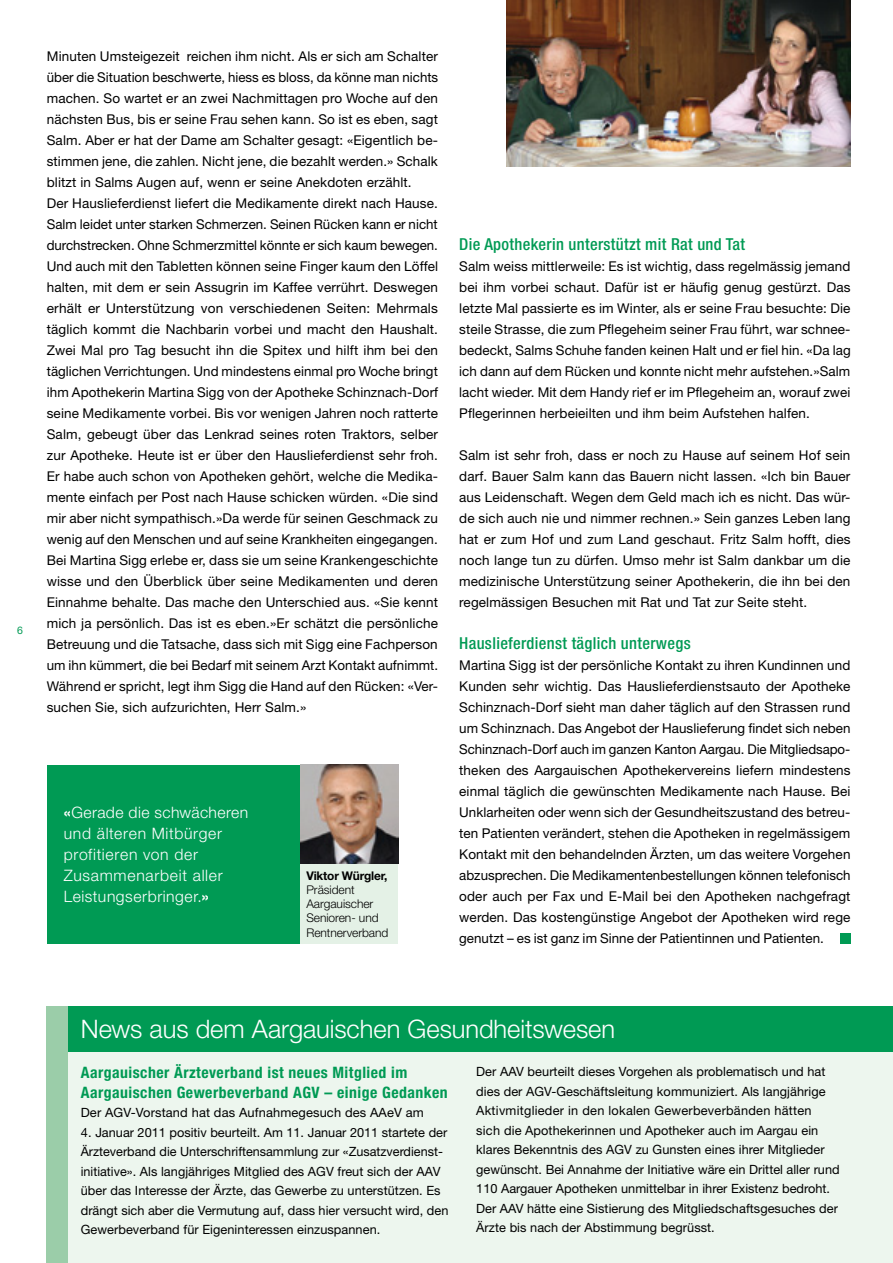
<style>
.page{position:relative;width:893px;height:1263px;background:#fff}
.page>*{position:absolute;margin:0;border:0;box-sizing:border-box;transform-origin:0 0}
.t1{font:300 25.5px "Helvetica Neue LT Std";letter-spacing:-.005em;color:#fff}
.t2{font:500 condensed 16.5px "Helvetica Neue LT Std";letter-spacing:.02em;color:#009a54}
.t3{font:300 15.75px/21px "Helvetica Neue LT Std";letter-spacing:.04em;color:#fff}
.t4{font:700 condensed 15.75px/19.5px "Helvetica Neue LT Std";letter-spacing:.03em;color:#009a54}
.t5{font:13.5px/21px "Helvetica Neue LT Std";letter-spacing:.01em;color:#000;text-align:justify}
.t6{font:12.75px/19.5px "Helvetica Neue LT Std";letter-spacing:.005em;color:#000}
.t7{font:300 12px/14.2px "Helvetica Neue LT Std";letter-spacing:-.005em;color:#000}
.t8{font:700 12px "Helvetica Neue LT Std";letter-spacing:-.015em;color:#000}
.t9{font:10.5px "Helvetica Neue LT Std";color:#009a54}
.s1{font-weight:700}
</style>
<div class="page">
<div style="left:840px;top:933px;width:10px;height:10px;background:#009a54"></div>
<div style="left:68px;top:1033px;width:825px;height:230px;background:#edf6ee"></div>
<div style="left:47px;top:1006px;width:21px;height:257px;background:#9bcda9"></div>
<div style="left:68px;top:1006px;width:825px;height:46px;background:#009a54"></div>
<img style="left:507px;top:0;width:343px;height:166px">
<div style="left:47px;top:765px;width:348px;height:178px;background:#009a54"></div>
<div style="left:300px;top:765px;width:98px;height:178px;background:#e4f1e6"></div>
<img style="left:300px;top:765px;width:98px;height:98px">
<p class="t9" style="left:17px;top:624px;width:7px">6</p>
<p class="t5" style="left:47px;top:46px;width:393px;text-align:left">Minuten Umsteigezeit reichen ihm nicht. Als er sich am Schalter über die Situation beschwerte, hiess es bloss, da könne man nichts machen. So wartet er an zwei Nachmittagen pro Woche auf den nächsten Bus, bis er seine Frau sehen kann. So ist es eben, sagt Salm. Aber er hat der Dame am Schalter gesagt: «Eigentlich be&shy;stimmen jene, die zahlen. Nicht jene, die bezahlt werden.» Schalk blitzt in Salms Augen auf, wenn er seine Anekdoten erzählt.<br>Der Hauslieferdienst liefert die Medikamente direkt nach Hause.<br>Salm leidet unter starken Schmerzen. Seinen Rücken kann er nicht durchstrecken. Ohne Schmerzmittel könnte er sich kaum bewegen.<br>Und auch mit den Tabletten können seine Finger kaum den Löffel halten, mit dem er sein Assugrin im Kaffee verrührt. Deswegen erhält er Unterstützung von verschiedenen Seiten: Mehrmals täglich kommt die Nachbarin vorbei und macht den Haushalt.<br>Zwei Mal pro Tag besucht ihn die Spitex und hilft ihm bei den täglichen Verrichtungen. Und mindestens einmal pro Woche bringt ihm Apothekerin Martina Sigg von der Apotheke Schinznach-Dorf seine Medikamente vorbei. Bis vor wenigen Jahren noch ratterte Salm, gebeugt über das Lenkrad seines roten Traktors, selber zur Apotheke. Heute ist er über den Hauslieferdienst sehr froh.<br>Er habe auch schon von Apotheken gehört, welche die Medika&shy;mente einfach per Post nach Hause schicken würden. «Die sind mir aber nicht sympathisch.»Da werde für seinen Geschmack zu wenig auf den Menschen und auf seine Krankheiten eingegangen.<br>Bei Martina Sigg erlebe er, dass sie um seine Krankengeschichte wisse und den Überblick über seine Medikamenten und deren Einnahme behalte. Das mache den Unterschied aus. «Sie kennt mich ja persönlich. Das ist es eben.»Er schätzt die persönliche Betreuung und die Tatsache, dass sich mit Sigg eine Fachperson um ihn kümmert, die bei Bedarf mit seinem Arzt Kontakt aufnimmt.<br>Während er spricht, legt ihm Sigg die Hand auf den Rücken: «Ver&shy;suchen Sie, sich aufzurichten, Herr Salm.»</p>
<p class="t3" style="left:64px;top:801px;width:186px"><span class="s1">«</span>Gerade die schwächeren und älteren Mitbürger profitieren von der<br>Zusammenarbeit aller<br>Leistungserbringer.<span class="s1">»</span></p>
<p class="t8" style="left:306px;top:868px;width:82px">Viktor Würgler,</p>
<p class="t7" style="left:306px;top:882px;width:83px">Präsident<br>Aargauischer<br>Senioren- und<br>Rentnerverband</p>
<p class="t2" style="left:459px;top:235px;width:287px">Die Apothekerin unterstützt mit Rat und Tat</p>
<p class="t5" style="left:459px;top:256px;width:393px">Salm weiss mittlerweile: Es ist wichtig, dass regelmässig jemand bei ihm vorbei schaut. Dafür ist er häufig genug gestürzt. Das letzte Mal passierte es im Winter, als er seine Frau besuchte: Die steile Strasse, die zum Pflegeheim seiner Frau führt, war schnee&shy;bedeckt, Salms Schuhe fanden keinen Halt und er fiel hin. «Da lag ich dann auf dem Rücken und konnte nicht mehr aufstehen.»Salm lacht wieder. Mit dem Handy rief er im Pflegeheim an, worauf zwei Pflegerinnen herbeieilten und ihm beim Aufstehen halfen.</p>
<p class="t5" style="left:459px;top:445px;width:393px">Salm ist sehr froh, dass er noch zu Hause auf seinem Hof sein darf. Bauer Salm kann das Bauern nicht lassen. «Ich bin Bauer aus Leidenschaft. Wegen dem Geld mach ich es nicht. Das wür&shy;de sich auch nie und nimmer rechnen.» Sein ganzes Leben lang hat er zum Hof und zum Land geschaut. Fritz Salm hofft, dies noch lange tun zu dürfen. Umso mehr ist Salm dankbar um die medizinische Unterstützung seiner Apothekerin, die ihn bei den regelmässigen Besuchen mit Rat und Tat zur Seite steht.</p>
<p class="t2" style="left:459px;top:634px;width:233px">Hauslieferdienst täglich unterwegs</p>
<p class="t5" style="left:459px;top:655px;width:393px">Martina Sigg ist der persönliche Kontakt zu ihren Kundinnen und Kunden sehr wichtig. Das Hauslieferdienstsauto der Apotheke Schinznach-Dorf sieht man daher täglich auf den Strassen rund um Schinznach. Das Angebot der Hauslieferung findet sich neben Schinznach-Dorf auch im ganzen Kanton Aargau. Die Mitgliedsapo&shy;theken des Aargauischen Apothekervereins liefern mindestens einmal täglich die gewünschten Medikamente nach Hause. Bei Unklarheiten oder wenn sich der Gesundheitszustand des betreu&shy;ten Patienten verändert, stehen die Apotheken in regelmässigem Kontakt mit den behandelnden Ärzten, um das weitere Vorgehen abzusprechen. Die Medikamentenbestellungen können telefonisch oder auch per Fax und E-Mail bei den Apotheken nachgefragt werden. Das kostengünstige Angebot der Apotheken wird rege genutzt – es ist ganz im Sinne der Patientinnen und Patienten.</p>
<h1 class="t1" style="left:81px;top:1013px;width:536px">News aus dem Aargauischen Gesundheitswesen</h1>
<p class="t4" style="left:81px;top:1063px;width:369px">Aargauischer Ärzteverband ist neues Mitglied im<br>Aargauischen Gewerbeverband AGV – einige Gedanken</p>
<p class="t6" style="left:81px;top:1103px;width:345px">Der AGV-Vorstand hat das Aufnahmegesuch des AAeV am</p>
<p class="t6" style="left:81px;top:1122px;width:369px">4. Januar 2011 positiv beurteilt. Am 11. Januar 2011 startete der Ärzteverband die Unterschriftensammlung zur «Zusatzverdienst&shy;initiative». Als langjähriges Mitglied des AGV freut sich der AAV über das Interesse der Ärzte, das Gewerbe zu unterstützen. Es drängt sich aber die Vermutung auf, dass hier versucht wird, den Gewerbeverband für Eigeninteressen einzuspannen.</p>
<p class="t6" style="left:476px;top:1062px;width:365px">Der AAV beurteilt dieses Vorgehen als problematisch und hat dies der AGV-Geschäftsleitung kommuniziert. Als langjährige Aktivmitglieder in den lokalen Gewerbeverbänden hätten<br>sich die Apothekerinnen und Apotheker auch im Aargau ein klares Bekenntnis des AGV zu Gunsten eines ihrer Mitglieder gewünscht. Bei Annahme der Initiative wäre ein Drittel aller rund 110 Aargauer Apotheken unmittelbar in ihrer Existenz bedroht.<br>Der AAV hätte eine Sistierung des Mitgliedschaftsgesuches der Ärzte bis nach der Abstimmung begrüsst.</p>
</div>
